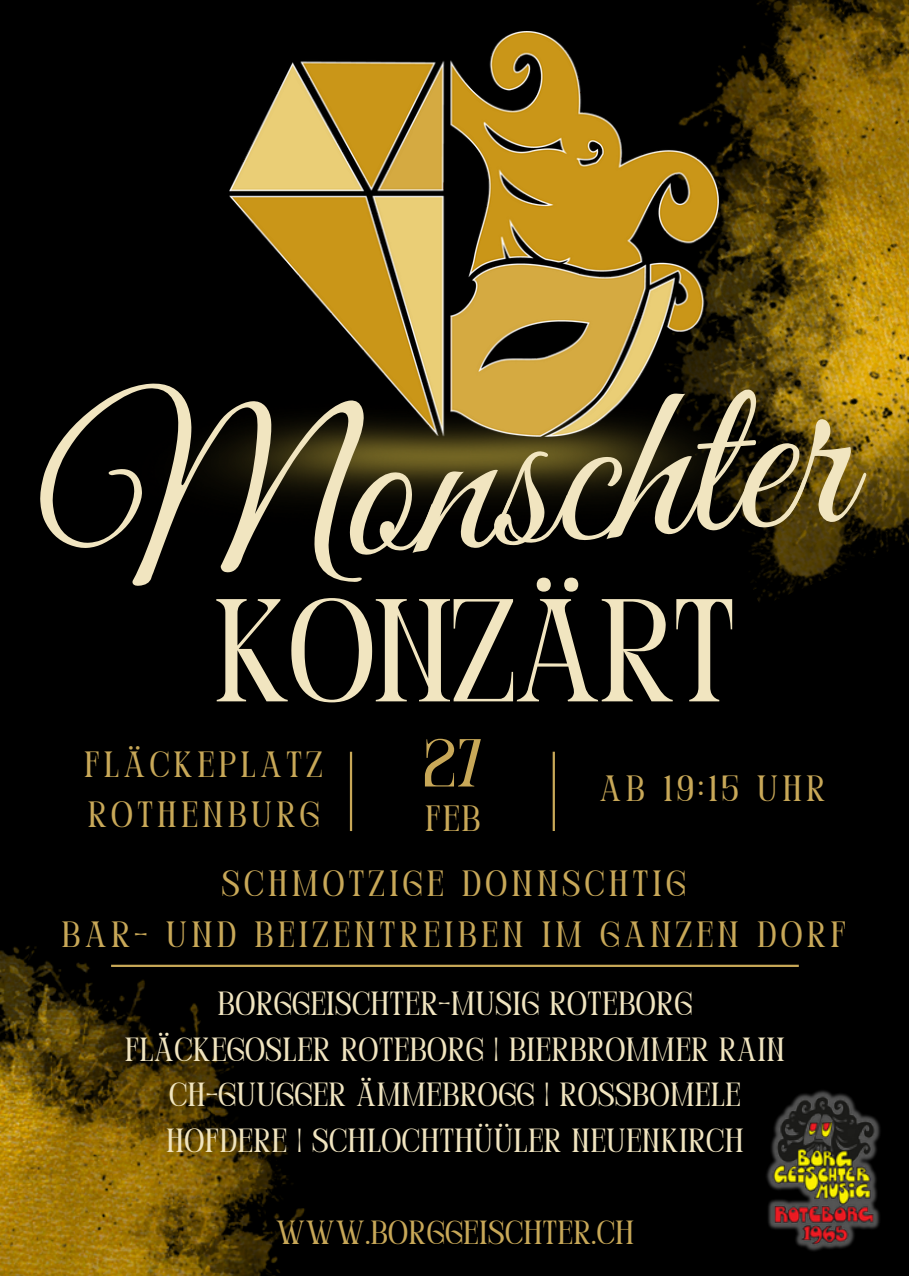
<style>
.page{position:relative;width:909px;height:1276px;background:#000}
.page>*{position:absolute;margin:0;border:0;box-sizing:border-box;transform-origin:0 0}
.t1{font:228.9px "Great Vibes";color:#f1e5c0}
.t2{font:146.1px "Perandoryv 2";color:#f1e5c0}
.t3{font:67.8px "Perandoryv 2";color:#c8a858}
.t4{font:36.6px/50.1px "Perandoryv 2";letter-spacing:.135em;color:#c8a858;text-align:center}
.t5{font:33.3px/45.6px "Perandoryv 2";letter-spacing:.03em;color:#f1e5c0;text-align:center}
.t6{font:33.3px "Perandoryv 2";letter-spacing:.03em;color:#c8a858}
</style>
<div class="page">
<hr style="left:350px;top:752px;width:2px;height:79px;background:#c8a858">
<hr style="left:553px;top:752px;width:2px;height:79px;background:#c8a858">
<img style="left:766px;top:1090px;width:115px;height:161px">
<hr style="left:111px;top:965px;width:688px;height:2px;background:#c8a858">
<img style="left:0;top:946px;width:378px;height:330px">
<img style="left:718px;top:0;width:191px;height:602px">
<img style="left:205px;top:391px;width:609px;height:157px">
<img style="left:230px;top:31px;width:488px;height:405px">
<p class="t1" style="left:28px;top:383px;width:814px;rotate:-4deg">Monschter</p>
<p class="t2" style="left:215px;top:592px;width:521px">KONZÄRT</p>
<h1 class="t4" style="left:85px;top:743px;width:239px">FLÄCKEPLATZ</h1>
<p class="t3" style="left:424px;top:736px;width:59px">27</p>
<h1 class="t4" style="left:88px;top:793px;width:232px">ROTHENBURG</h1>
<p class="t4" style="left:426px;top:797px;width:56px">FEB</p>
<p class="t4" style="left:600px;top:767px;width:227px">AB 19:15 UHR</p>
<h3 class="t4" style="left:62px;top:862px;width:785px">SCHMOTZIGE DONNSCHTIG<br>BAR- UND BEIZENTREIBEN IM GANZEN DORF</h3>
<p class="t5" style="left:125px;top:984px;width:661px">BORGGEISCHTER-MUSIG ROTEBORG FLÄCKEGOSLER ROTEBORG | BIERBROMMER RAIN CH-GUUGGER ÄMMEBROGG | ROSSBOMELE HOFDERE | SCHLOCHTHÜÜLER NEUENKIRCH</p>
<h2 class="t6" style="left:276px;top:1219px;width:359px">WWW.BORGGEISCHTER.CH</h2>
</div>
